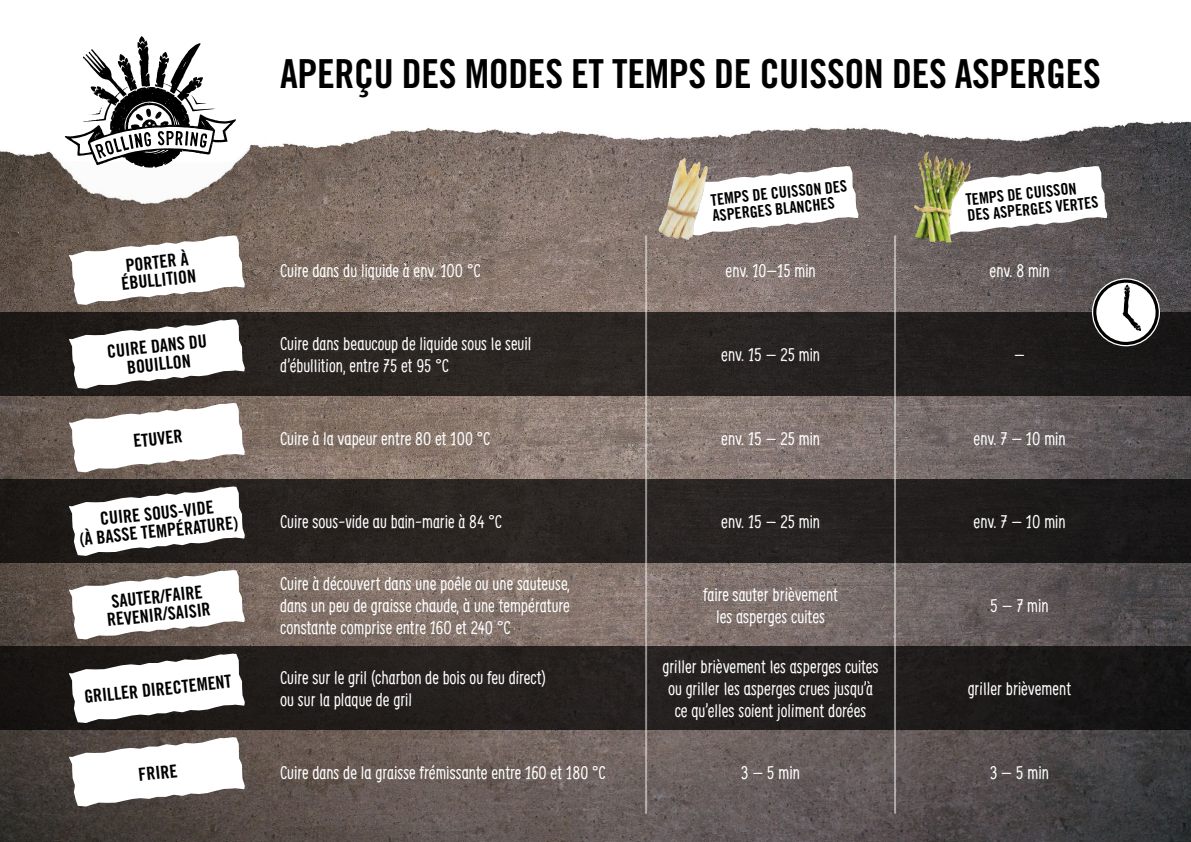
<style>
.page{position:relative;width:1191px;height:842px;background:#fff}
.page>*{position:absolute;margin:0;border:0;box-sizing:border-box;transform-origin:0 0}
.t1{font:40px "Trade Gothic LT Std Bd Cn 20";letter-spacing:-.01em;color:#000}
.t2{font:18px/22px "Supernettcn";color:#fff}
.t3{font:18px/18px "Trade Gothic LT Std Bd Cn 20";color:#000;text-align:center}
.t4{font:16px/16px "Trade Gothic LT Std Bd Cn 20";color:#000}
</style>
<div class="page">
<img style="left:0;top:168px;width:1191px;height:674px">
<img style="left:0;top:168px;width:279px;height:111px">
<img style="left:0;top:121px;width:1191px;height:47px">
<svg style="left:50px;top:36px;width:202px;height:132px"></svg>
<div style="left:0;top:646px;width:1191px;height:84px;background:#211d1c"></div>
<div style="left:0;top:479px;width:1191px;height:84px;background:linear-gradient(to right,#27221e,#221f1f)"></div>
<div style="left:0;top:312px;width:1191px;height:84px;background:linear-gradient(to right,#29231f,#221f1f)"></div>
<hr style="left:645px;top:235px;width:2px;height:579px;background:#fff">
<hr style="left:894px;top:235px;width:2px;height:579px;background:#fff">
<svg style="left:69px;top:319px;width:176px;height:70px"></svg>
<svg style="left:69px;top:403px;width:176px;height:69px"></svg>
<svg style="left:69px;top:486px;width:176px;height:70px"></svg>
<svg style="left:69px;top:570px;width:176px;height:69px"></svg>
<svg style="left:69px;top:654px;width:176px;height:69px"></svg>
<svg style="left:69px;top:737px;width:176px;height:69px"></svg>
<svg style="left:69px;top:235px;width:176px;height:70px"></svg>
<svg style="left:708px;top:166px;width:150px;height:69px"></svg>
<svg style="left:931px;top:166px;width:176px;height:69px"></svg>
<img style="left:658px;top:158px;width:50px;height:83px">
<img style="left:913px;top:152px;width:16px;height:88px">
<svg style="left:1090px;top:277px;width:71px;height:70px"></svg>
<p class="t3" style="left:119px;top:257px;width:77px;rotate:-6deg">PORTER À<br>ÉBULLITION</p>
<p class="t3" style="left:106px;top:342px;width:101px;rotate:-6deg">CUIRE DANS DU<br>BOUILLON</p>
<p class="t3" style="left:133px;top:432px;width:50px;rotate:-6deg">ETUVER</p>
<p class="t3" style="left:77px;top:512px;width:161px;rotate:-6deg">CUIRE SOUS-VIDE<br>(À BASSE TEMPÉRATURE)</p>
<p class="t3" style="left:104px;top:593px;width:105px;rotate:-6deg">SAUTER/FAIRE<br>REVENIR/SAISIR</p>
<p class="t3" style="left:83px;top:688px;width:149px;rotate:-6deg">GRILLER DIRECTEMENT</p>
<p class="t3" style="left:138px;top:766px;width:40px;rotate:-6deg">FRIRE</p>
<h1 class="t1" style="left:280px;top:50px;width:822px">APERÇU DES MODES ET TEMPS DE CUISSON DES ASPERGES</h1>
<p class="t2" style="left:280px;top:259px;width:202px">Cuire dans du liquide à env. 100 °C</p>
<p class="t2" style="left:280px;top:332px;width:253px">Cuire dans beaucoup de liquide sous le seuil d’ébullition, entre 75 et 95 °C</p>
<p class="t2" style="left:280px;top:427px;width:212px">Cuire à la vapeur entre 80 et 100 °C</p>
<p class="t2" style="left:280px;top:510px;width:223px">Cuire sous-vide au bain-marie à 84 °C</p>
<p class="t2" style="left:280px;top:572px;width:291px;text-align:justify">Cuire à découvert dans une poêle ou une sauteuse, dans un peu de graisse chaude, à une température constante comprise entre 160 et 240 °C</p>
<p class="t2" style="left:280px;top:666px;width:268px">Cuire sur le gril (charbon de bois ou feu direct) ou sur la plaque de gril</p>
<p class="t2" style="left:280px;top:761px;width:327px">Cuire dans de la graisse frémissante entre 160 et 180 °C</p>
<p class="t4" style="left:710px;top:192px;width:138px;rotate:-6deg">TEMPS DE CUISSON DES<br>ASPERGES BLANCHES</p>
<p class="t4" style="left:965px;top:192px;width:133px;rotate:-6deg">TEMPS DE CUISSON<br>DES ASPERGES VERTES</p>
<p class="t2" style="left:725px;top:259px;width:92px">env. 10–15 min</p>
<p class="t2" style="left:989px;top:259px;width:61px">env. 8 min</p>
<p class="t2" style="left:721px;top:343px;width:100px">env. 15 – 25 min</p>
<p class="t2" style="left:1014px;top:343px;width:12px">–</p>
<p class="t2" style="left:721px;top:427px;width:100px">env. 15 – 25 min</p>
<p class="t2" style="left:973px;top:427px;width:93px">env. 7 – 10 min</p>
<p class="t2" style="left:721px;top:510px;width:100px">env. 15 – 25 min</p>
<p class="t2" style="left:973px;top:510px;width:93px">env. 7 – 10 min</p>
<p class="t2" style="left:703px;top:583px;width:136px;text-align:center">faire sauter brièvement les asperges cuites</p>
<p class="t2" style="left:990px;top:594px;width:60px">5 – 7 min</p>
<p class="t2" style="left:662px;top:655px;width:218px;text-align:center">griller brièvement les asperges cuites ou griller les asperges crues jusqu’à ce qu’elles soient joliment dorées</p>
<p class="t2" style="left:967px;top:677px;width:105px">griller brièvement</p>
<p class="t2" style="left:741px;top:761px;width:60px">3 – 5 min</p>
<p class="t2" style="left:990px;top:761px;width:60px">3 – 5 min</p>
</div>
